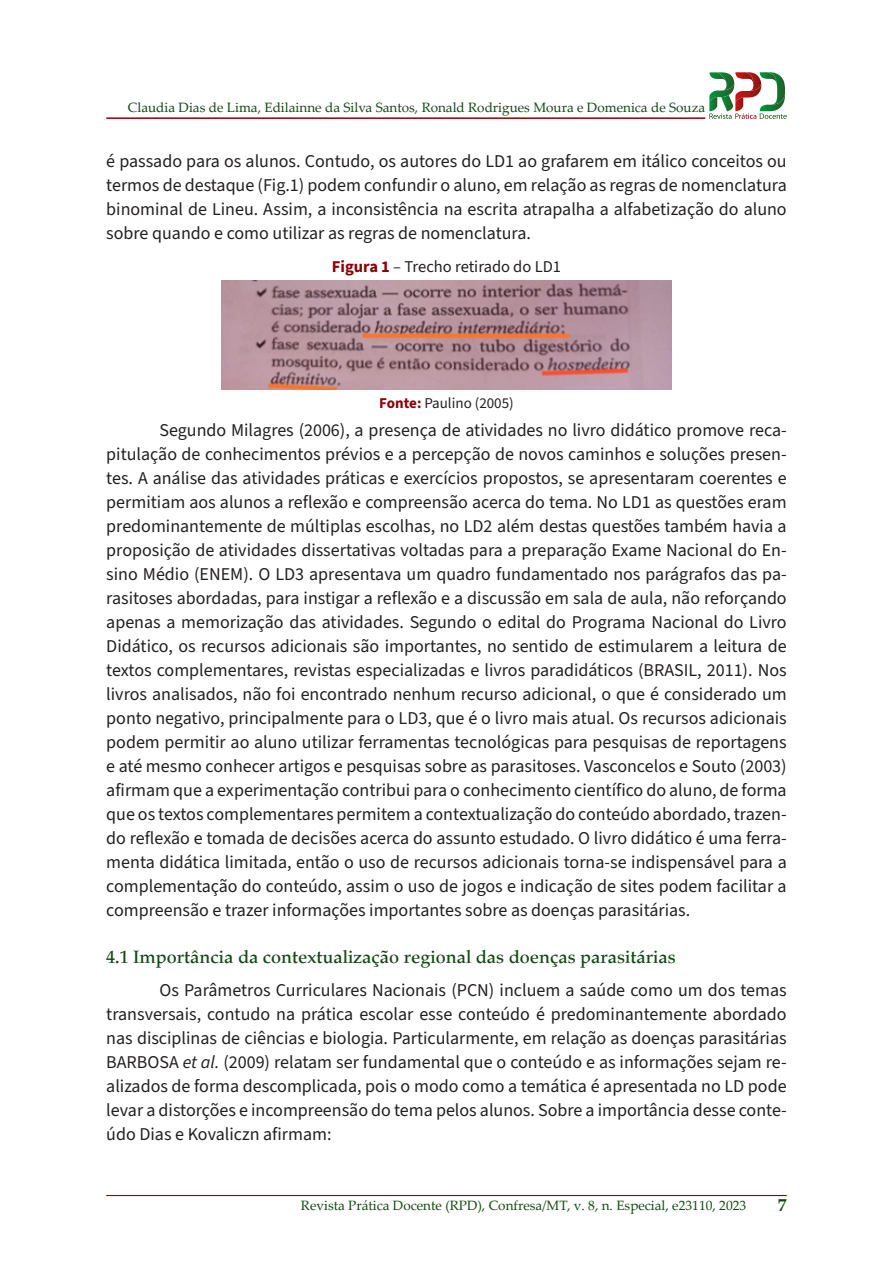
<style>
.page{position:relative;width:893px;height:1263px;background:#fff}
.page>*{position:absolute;margin:0;border:0;box-sizing:border-box;transform-origin:0 0}
.t1{font:18px/24px "Source Sans 3";color:#231f20;text-align:justify}
.t2{font:500 18px "Palatino LT Pro";color:#124912}
.t3{font:700 18px "Palatino Linotype";color:#124912}
.t4{font:16.5px "Source Sans 3";color:#231f20}
.t5{font:15px "Source Sans 3";color:#231f20}
.t6{font:13.5px "Palatino Linotype";color:#124912}
.s1{font-weight:700;color:#890007}
.s2{font-style:italic}
</style>
<div class="page">
<svg style="left:709px;top:72px;width:78px;height:47px"></svg>
<hr style="left:106px;top:117px;width:599px;height:2px;background:#890007">
<hr style="left:106px;top:1195px;width:681px;height:1px;background:#890007">
<img style="left:222px;top:280px;width:450px;height:110px">
<p class="t6" style="left:128px;top:98px;width:579px">Claudia Dias de Lima, Edilainne da Silva Santos, Ronald Rodrigues Moura e Domenica de Souza</p>
<p class="t1" style="left:106px;top:150px;width:682px">é passado para os alunos. Contudo, os autores do LD1 ao grafarem em itálico conceitos ou termos de destaque (Fig.1) podem confundir o aluno, em relação as regras de nomenclatura binominal de Lineu. Assim, a inconsistência na escrita atrapalha a alfabetização do aluno sobre quando e como utilizar as regras de nomenclatura.</p>
<p class="t4" style="left:332px;top:255px;width:231px"><span class="s1">Figura 1</span> – Trecho retirado do LD1</p>
<p class="t5" style="left:379px;top:393px;width:136px"><span class="s1">Fonte:</span> Paulino (2005)</p>
<p class="t1" style="left:106px;top:419px;width:682px;text-indent:53px">Segundo Milagres (2006), a presença de atividades no livro didático promove reca&shy;pitulação de conhecimentos prévios e a percepção de novos caminhos e soluções presen&shy;tes. A análise das atividades práticas e exercícios propostos, se apresentaram coerentes e permitiam aos alunos a reflexão e compreensão acerca do tema. No LD1 as questões eram predominantemente de múltiplas escolhas, no LD2 além destas questões também havia a proposição de atividades dissertativas voltadas para a preparação Exame Nacional do En&shy;sino Médio (ENEM). O LD3 apresentava um quadro fundamentado nos parágrafos das pa&shy;rasitoses abordadas, para instigar a reflexão e a discussão em sala de aula, não reforçando apenas a memorização das atividades. Segundo o edital do Programa Nacional do Livro Didático, os recursos adicionais são importantes, no sentido de estimularem a leitura de textos complementares, revistas especializadas e livros paradidáticos (BRASIL, 2011). Nos livros analisados, não foi encontrado nenhum recurso adicional, o que é considerado um ponto negativo, principalmente para o LD3, que é o livro mais atual. Os recursos adicionais podem permitir ao aluno utilizar ferramentas tecnológicas para pesquisas de reportagens e até mesmo conhecer artigos e pesquisas sobre as parasitoses. Vasconcelos e Souto (2003) afirmam que a experimentação contribui para o conhecimento científico do aluno, de forma que os textos complementares permitem a contextualização do conteúdo abordado, trazen&shy;do reflexão e tomada de decisões acerca do assunto estudado. O livro didático é uma ferra&shy;menta didática limitada, então o uso de recursos adicionais torna-se indispensável para a complementação do conteúdo, assim o uso de jogos e indicação de sites podem facilitar a compreensão e trazer informações importantes sobre as doenças parasitárias.</p>
<p class="t2" style="left:106px;top:946px;width:571px">4.1 Importância da contextualização regional das doenças parasitárias</p>
<p class="t1" style="left:106px;top:978px;width:682px;text-indent:53px">Os Parâmetros Curriculares Nacionais (PCN) incluem a saúde como um dos temas transversais, contudo na prática escolar esse conteúdo é predominantemente abordado nas disciplinas de ciências e biologia. Particularmente, em relação as doenças parasitárias BARBOSA <span class="s2">et al.</span> (2009) relatam ser fundamental que o conteúdo e as informações sejam re&shy;alizados de forma descomplicada, pois o modo como a temática é apresentada no LD pode levar a distorções e incompreensão do tema pelos alunos. Sobre a importância desse conte&shy;údo Dias e Kovaliczn afirmam:</p>
<p class="t6" style="left:301px;top:1196px;width:447px">Revista Prática Docente (RPD), Confresa/MT, v. 8, n. Especial, e23110, 2023</p>
<p class="t3" style="left:778px;top:1192px;width:10px">7</p>
</div>
